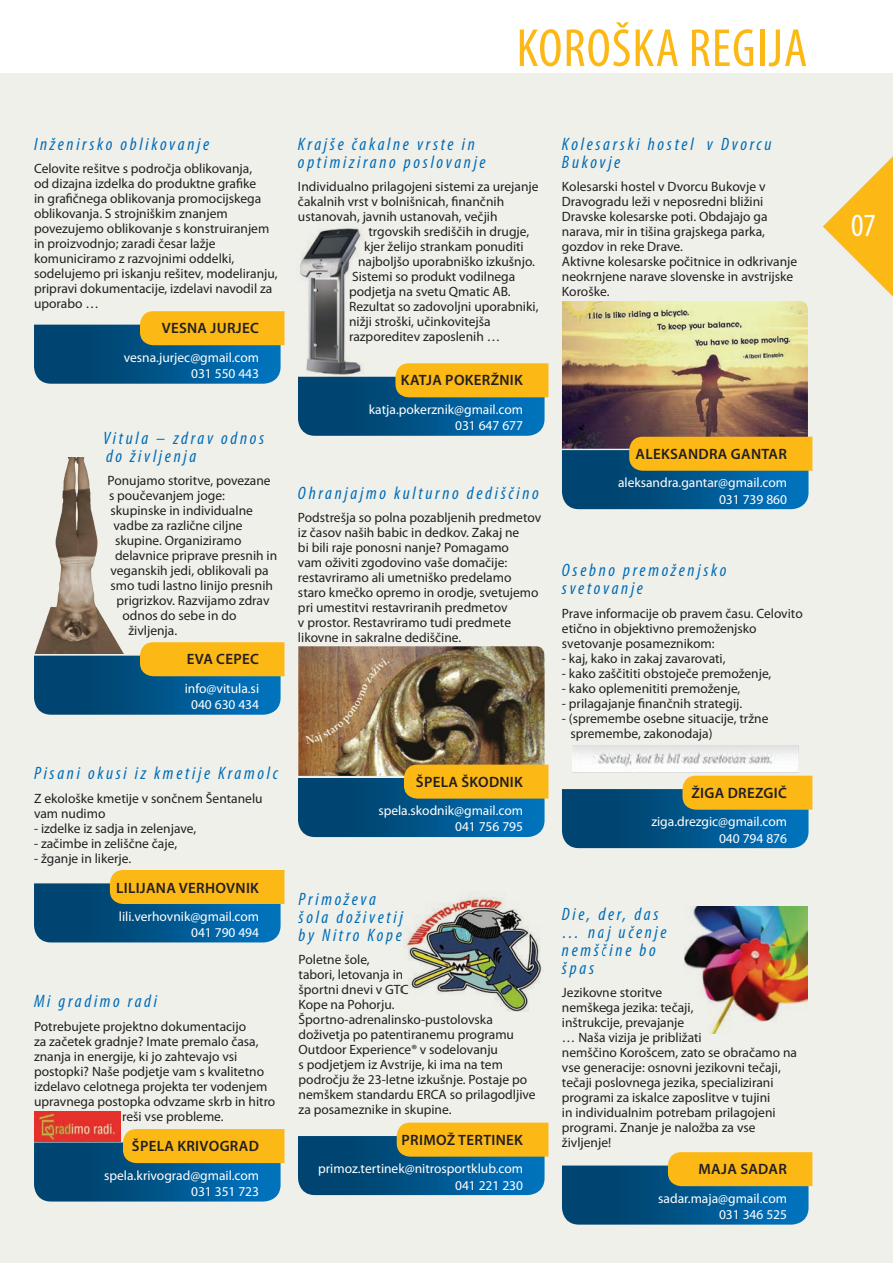
<style>
.page{position:relative;width:893px;height:1263px;background:#fff}
.page>*{position:absolute;margin:0;border:0;box-sizing:border-box;transform-origin:0 0}
.t1{font:condensed 54px "Myriad Pro";letter-spacing:.02em;color:#fcb814}
.t2{font:condensed 32.4px "Myriad Pro";color:#fff}
.t3{font:italic condensed 18px/18px "Myriad Pro";letter-spacing:.15em;color:#006db7}
.t4{font:600 15px "Myriad Pro";letter-spacing:.02em;color:#231f20}
.t5{font:13.5px/15px "Myriad Pro";color:#231f20}
.t6{font:13.5px "Myriad Pro";color:#fff}
</style>
<div class="page">
<div style="left:0;top:73px;width:893px;height:1190px;background:#f0f0eb"></div>
<svg style="left:823px;top:156px;width:70px;height:141px"></svg>
<svg style="left:562px;top:1152px;width:250px;height:72px;background:#5a7d73"></svg>
<svg style="left:34px;top:642px;width:250px;height:73px;background:#51766c"></svg>
<svg style="left:34px;top:311px;width:250px;height:73px;background:#5a7e74"></svg>
<svg style="left:34px;top:1129px;width:250px;height:72px;background:#567665"></svg>
<svg style="left:298px;top:363px;width:250px;height:73px;background:#55786a"></svg>
<img style="left:684px;top:906px;width:124px;height:128px">
<img style="left:34px;top:458px;width:91px;height:196px">
<img style="left:298px;top:228px;width:81px;height:152px">
<img style="left:34px;top:1111px;width:86px;height:30px">
<img style="left:298px;top:646px;width:247px;height:119px">
<svg style="left:298px;top:765px;width:250px;height:72px;background:#53756a"></svg>
<svg style="left:298px;top:1122px;width:250px;height:73px;background:#5c7e72"></svg>
<svg style="left:34px;top:870px;width:250px;height:72px;background:#627f6b"></svg>
<img style="left:562px;top:301px;width:246px;height:136px">
<svg style="left:562px;top:437px;width:250px;height:72px;background:#5c7760"></svg>
<svg style="left:562px;top:776px;width:250px;height:72px;background:#547b77"></svg>
<img style="left:572px;top:746px;width:226px;height:26px">
<img style="left:404px;top:893px;width:139px;height:119px">
<p class="t1" style="left:517px;top:19px;width:292px">KOROŠKA REGIJA</p>
<p class="t3" style="left:34px;top:135px;width:177px">Inženirsko oblikovanje</p>
<p class="t5" style="left:34px;top:161px;width:245px">Celovite rešitve s področja oblikovanja,<br>od dizajna izdelka do produktne grafike<br>in grafičnega oblikovanja promocijskega oblikovanja. S strojniškim znanjem povezujemo oblikovanje s konstruiranjem in proizvodnjo; zaradi česar lažje komuniciramo z razvojnimi oddelki, sodelujemo pri iskanju rešitev, modeliranju, pripravi dokumentacije, izdelavi navodil za uporabo …</p>
<p class="t4" style="left:162px;top:320px;width:99px">VESNA JURJEC</p>
<p class="t6" style="left:124px;top:350px;width:137px">vesna.jurjec@gmail.com</p>
<p class="t6" style="left:191px;top:366px;width:70px">031 550 443</p>
<p class="t3" style="left:103px;top:429px;width:163px">Vitula – zdrav odnos do življenja</p>
<p class="t5" style="left:108px;top:473px;width:165px">Ponujamo storitve, povezane</p>
<p class="t5" style="left:109px;top:488px;width:117px">s poučevanjem joge:</p>
<p class="t5" style="left:111px;top:503px;width:144px">skupinske in individualne</p>
<p class="t5" style="left:114px;top:518px;width:131px">vadbe za različne ciljne</p>
<p class="t5" style="left:115px;top:533px;width:128px">skupine. Organiziramo</p>
<p class="t5" style="left:115px;top:548px;width:164px">delavnice priprave presnih in</p>
<p class="t5" style="left:111px;top:563px;width:159px">veganskih jedi, oblikovali pa</p>
<p class="t5" style="left:111px;top:578px;width:164px">smo tudi lastno linijo presnih</p>
<p class="t5" style="left:117px;top:593px;width:154px">prigrizkov. Razvijamo zdrav</p>
<p class="t5" style="left:123px;top:608px;width:115px">odnos do sebe in do</p>
<p class="t5" style="left:128px;top:623px;width:50px">življenja.</p>
<p class="t4" style="left:187px;top:651px;width:74px">EVA CEPEC</p>
<p class="t6" style="left:185px;top:681px;width:76px">info@vitula.si</p>
<p class="t6" style="left:191px;top:697px;width:70px">040 630 434</p>
<p class="t3" style="left:298px;top:135px;width:189px">Krajše čakalne vrste in optimizirano poslovanje</p>
<p class="t5" style="left:298px;top:179px;width:242px">Individualno prilagojeni sistemi za urejanje</p>
<p class="t5" style="left:298px;top:194px;width:208px">čakalnih vrst v bolnišnicah, finančnih</p>
<p class="t5" style="left:298px;top:209px;width:201px">ustanovah, javnih ustanovah, večjih</p>
<p class="t5" style="left:368px;top:224px;width:162px">trgovskih središčih in drugje,</p>
<p class="t5" style="left:364px;top:239px;width:161px">kjer želijo strankam ponuditi</p>
<p class="t5" style="left:358px;top:254px;width:178px">najboljšo uporabniško izkušnjo.</p>
<p class="t5" style="left:352px;top:269px;width:165px">Sistemi so produkt vodilnega</p>
<p class="t5" style="left:349px;top:284px;width:163px">podjetja na svetu Qmatic AB.</p>
<p class="t5" style="left:349px;top:299px;width:191px">Rezultat so zadovoljni uporabniki,</p>
<p class="t5" style="left:349px;top:314px;width:143px">nižji stroški, učinkovitejša</p>
<p class="t5" style="left:349px;top:329px;width:153px">razporeditev zaposlenih …</p>
<p class="t4" style="left:401px;top:372px;width:124px">KATJA POKERŽNIK</p>
<p class="t6" style="left:369px;top:402px;width:156px">katja.pokerznik@gmail.com</p>
<p class="t6" style="left:455px;top:418px;width:70px">031 647 677</p>
<p class="t3" style="left:298px;top:484px;width:242px">Ohranjajmo kulturno dediščino</p>
<p class="t5" style="left:298px;top:510px;width:245px">Podstrešja so polna pozabljenih predmetov iz časov naših babic in dedkov. Zakaj ne<br>bi bili raje ponosni nanje? Pomagamo<br>vam oživiti zgodovino vaše domačije: restavriramo ali umetniško predelamo staro kmečko opremo in orodje, svetujemo pri umestitvi restavriranih predmetov<br>v prostor. Restavriramo tudi predmete likovne in sakralne dediščine.</p>
<p class="t3" style="left:34px;top:764px;width:245px">Pisani okusi iz kmetije Kramolc</p>
<p class="t5" style="left:34px;top:791px;width:230px">Z ekološke kmetije v sončnem Šentanelu vam nudimo</p>
<p class="t5" style="left:34px;top:821px;width:164px">- izdelke iz sadja in zelenjave,</p>
<p class="t5" style="left:34px;top:836px;width:145px">- začimbe in zeliščne čaje,</p>
<p class="t5" style="left:34px;top:851px;width:99px">- žganje in likerje.</p>
<p class="t4" style="left:116px;top:879px;width:144px">LILIJANA VERHOVNIK</p>
<p class="t6" style="left:119px;top:909px;width:142px">lili.verhovnik@gmail.com</p>
<p class="t6" style="left:191px;top:925px;width:70px">041 790 494</p>
<p class="t3" style="left:34px;top:992px;width:125px">Mi gradimo radi</p>
<p class="t5" style="left:34px;top:1019px;width:214px">Potrebujete projektno dokumentacijo</p>
<p class="t5" style="left:34px;top:1034px;width:226px">za začetek gradnje? Imate premalo časa,</p>
<p class="t5" style="left:34px;top:1049px;width:205px">znanja in energije, ki jo zahtevajo vsi</p>
<p class="t5" style="left:34px;top:1064px;width:232px">postopki? Naše podjetje vam s kvalitetno</p>
<p class="t5" style="left:34px;top:1079px;width:235px">izdelavo celotnega projekta ter vodenjem</p>
<p class="t5" style="left:34px;top:1094px;width:243px">upravnega postopka odvzame skrb in hitro</p>
<p class="t5" style="left:122px;top:1109px;width:103px">reši vse probleme.</p>
<p class="t4" style="left:132px;top:1138px;width:129px">ŠPELA KRIVOGRAD</p>
<p class="t6" style="left:104px;top:1168px;width:156px">spela.krivograd@gmail.com</p>
<p class="t6" style="left:191px;top:1184px;width:70px">031 351 723</p>
<p class="t4" style="left:416px;top:774px;width:109px">ŠPELA ŠKODNIK</p>
<p class="t6" style="left:378px;top:803px;width:146px">spela.skodnik@gmail.com</p>
<p class="t6" style="left:455px;top:819px;width:70px">041 756 795</p>
<p class="t3" style="left:299px;top:890px;width:106px">Primoževa šola doživetij by Nitro Kope</p>
<p class="t5" style="left:299px;top:952px;width:239px">Poletne šole,<br>tabori, letovanja in<br>športni dnevi v GTC<br>Kope na Pohorju.<br>Športno-adrenalinsko-pustolovska doživetja po patentiranemu programu<br>Outdoor Experience® v sodelovanju<br>s podjetjem iz Avstrije, ki ima na tem področju že 23-letne izkušnje. Postaje po nemškem standardu ERCA so prilagodljive za posameznike in skupine.</p>
<p class="t4" style="left:402px;top:1132px;width:123px">PRIMOŽ TERTINEK</p>
<p class="t6" style="left:318px;top:1161px;width:206px">primoz.tertinek@nitrosportklub.com</p>
<p class="t6" style="left:455px;top:1177px;width:70px">041 221 230</p>
<p class="t3" style="left:562px;top:135px;width:211px">Kolesarski hostel v Dvorcu<br>Bukovje</p>
<p class="t5" style="left:562px;top:179px;width:207px">Kolesarski hostel v Dvorcu Bukovje v Dravogradu leži v neposredni bližini Dravske kolesarske poti. Obdajajo ga narava, mir in tišina grajskega parka, gozdov in reke Drave.</p>
<p class="t5" style="left:562px;top:254px;width:237px">Aktivne kolesarske počitnice in odkrivanje neokrnjene narave slovenske in avstrijske<br>Koroške.</p>
<p class="t4" style="left:635px;top:446px;width:153px">ALEKSANDRA GANTAR</p>
<p class="t6" style="left:618px;top:475px;width:171px">aleksandra.gantar@gmail.com</p>
<p class="t6" style="left:719px;top:492px;width:70px">031 739 860</p>
<p class="t3" style="left:562px;top:562px;width:166px">Osebno premoženjsko svetovanje</p>
<p class="t5" style="left:562px;top:606px;width:242px">Prave informacije ob pravem času. Celovito etično in objektivno premoženjsko svetovanje posameznikom:</p>
<p class="t5" style="left:562px;top:651px;width:165px">- kaj, kako in zakaj zavarovati,</p>
<p class="t5" style="left:562px;top:666px;width:211px">- kako zaščititi obstoječe premoženje,</p>
<p class="t5" style="left:562px;top:681px;width:180px">- kako oplemenititi premoženje,</p>
<p class="t5" style="left:562px;top:696px;width:182px">- prilagajanje finančnih strategij.</p>
<p class="t5" style="left:562px;top:711px;width:208px">- (spremembe osebne situacije, tržne</p>
<p class="t5" style="left:571px;top:726px;width:143px">spremembe, zakonodaja)</p>
<p class="t4" style="left:691px;top:785px;width:97px">ŽIGA DREZGIČ</p>
<p class="t6" style="left:651px;top:814px;width:137px">ziga.drezgic@gmail.com</p>
<p class="t6" style="left:719px;top:831px;width:70px">040 794 876</p>
<p class="t3" style="left:562px;top:905px;width:106px">Die, der, das … naj učenje nemščine bo špas</p>
<p class="t5" style="left:562px;top:985px;width:237px">Jezikovne storitve<br>nemškega jezika: tečaji,<br>inštrukcije, prevajanje<br>… Naša vizija je približati<br>nemščino Korošcem, zato se obračamo na vse generacije: osnovni jezikovni tečaji, tečaji poslovnega jezika, specializirani programi za iskalce zaposlitve v tujini<br>in individualnim potrebam prilagojeni programi. Znanje je naložba za vse življenje!</p>
<p class="t4" style="left:698px;top:1161px;width:90px">MAJA SADAR</p>
<p class="t6" style="left:658px;top:1191px;width:130px">sadar.maja@gmail.com</p>
<p class="t6" style="left:719px;top:1207px;width:70px">031 346 525</p>
<p class="t2" style="left:851px;top:208px;width:26px">07</p>
</div>
